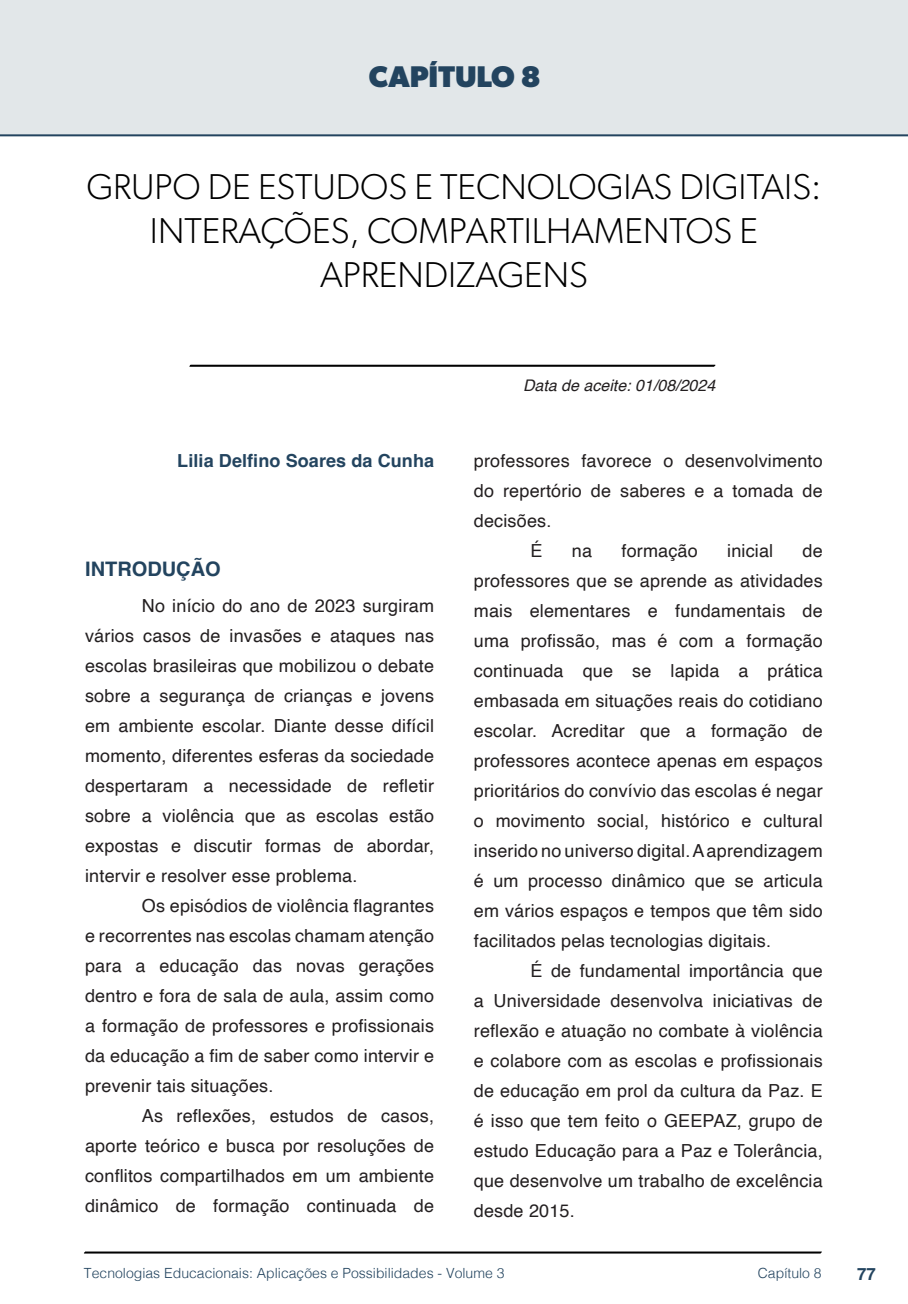
<style>
.page{position:relative;width:908px;height:1304px;background:#fff}
.page>*{position:absolute;margin:0;border:0;box-sizing:border-box;transform-origin:0 0}
.t1{font:300 36px/44px "Gibson";color:#000;text-align:center}
.t2{font:700 30px "Gibson";color:#23445f}
.t3{font:700 20px "Helvetica";color:#23445f}
.t4{font:18px/30px "Helvetica";letter-spacing:.01em;color:#231f20;text-align:justify}
.t5{font:700 18px "Helvetica";letter-spacing:.005em;color:#23445f}
.t6{font:700 16.8px "Helvetica";color:#23445f}
.t7{font:italic 16px "Helvetica";color:#231f20}
.t8{font:300 14px "Helvetica";color:#23445f}
</style>
<div class="page">
<svg style="left:84px;top:1251px;width:737px;height:3px;background:#515151"></svg>
<div style="left:0;top:0;width:907px;height:136px;background:#e2e7e9"></div>
<svg style="left:189px;top:364px;width:526px;height:3px;background:#4f4f4f"></svg>
<div style="left:44px;top:72px;width:68px;height:61px;background:#e2e7e9"></div>
<h2 class="t2" style="left:369px;top:58px;width:173px">CAPÍTULO 8</h2>
<h1 class="t1" style="left:86px;top:164px;width:736px">GRUPO DE ESTUDOS E TECNOLOGIAS DIGITAIS:<br>INTERAÇÕES, COMPARTILHAMENTOS E<br>APRENDIZAGENS</h1>
<p class="t5" style="left:177px;top:450px;width:258px">Lilia Delfino Soares da Cunha</p>
<p class="t3" style="left:85px;top:557px;width:137px">INTRODUÇÃO</p>
<p class="t4" style="left:85px;top:591px;width:350px;text-indent:57px">No início do ano de 2023 surgiram vários casos de invasões e ataques nas escolas brasileiras que mobilizou o debate sobre a segurança de crianças e jovens em ambiente escolar. Diante desse difícil momento, diferentes esferas da sociedade despertaram a necessidade de refletir sobre a violência que as escolas estão expostas e discutir formas de abordar, intervir e resolver esse problema.</p>
<p class="t4" style="left:85px;top:891px;width:350px;text-indent:57px">Os episódios de violência flagrantes e recorrentes nas escolas chamam atenção para a educação das novas gerações dentro e fora de sala de aula, assim como a formação de professores e profissionais da educação a fim de saber como intervir e prevenir tais situações.</p>
<p class="t4" style="left:85px;top:1101px;width:350px;text-indent:57px">As reflexões, estudos de casos, aporte teórico e busca por resoluções de conflitos compartilhados em um ambiente dinâmico de formação continuada de</p>
<p class="t7" style="left:523px;top:373px;width:194px">Data de aceite: 01/08/2024</p>
<p class="t4" style="left:473px;top:446px;width:350px">professores favorece o desenvolvimento</p>
<p class="t4" style="left:473px;top:476px;width:350px">do repertório de saberes e a tomada de</p>
<p class="t4" style="left:473px;top:506px;width:79px">decisões.</p>
<p class="t4" style="left:530px;top:536px;width:14px">É</p>
<p class="t4" style="left:571px;top:536px;width:22px">na</p>
<p class="t4" style="left:621px;top:536px;width:78px">formação</p>
<p class="t4" style="left:726px;top:536px;width:48px">inicial</p>
<p class="t4" style="left:473px;top:536px;width:350px;text-indent:328px">de professores que se aprende as atividades mais elementares e fundamentais de uma profissão, mas é com a formação continuada que se lapida a prática embasada em situações reais do cotidiano escolar. Acreditar que a formação de professores acontece apenas em espaços prioritários do convívio das escolas é negar o movimento social, histórico e cultural inserido no universo digital. A aprendizagem é um processo dinâmico que se articula em vários espaços e tempos que têm sido facilitados pelas tecnologias digitais.</p>
<p class="t4" style="left:473px;top:956px;width:350px;text-indent:57px">É de fundamental importância que a Universidade desenvolva iniciativas de reflexão e atuação no combate à violência e colabore com as escolas e profissionais de educação em prol da cultura da Paz. E é isso que tem feito o GEEPAZ, grupo de estudo Educação para a Paz e Tolerância, que desenvolve um trabalho de excelência desde 2015.</p>
<p class="t8" style="left:84px;top:1261px;width:422px">Tecnologias Educacionais: Aplicações e Possibilidades - Volume 3</p>
<p class="t8" style="left:757px;top:1261px;width:65px">Capítulo 8</p>
<p class="t6" style="left:856px;top:1264px;width:20px">77</p>
</div>
